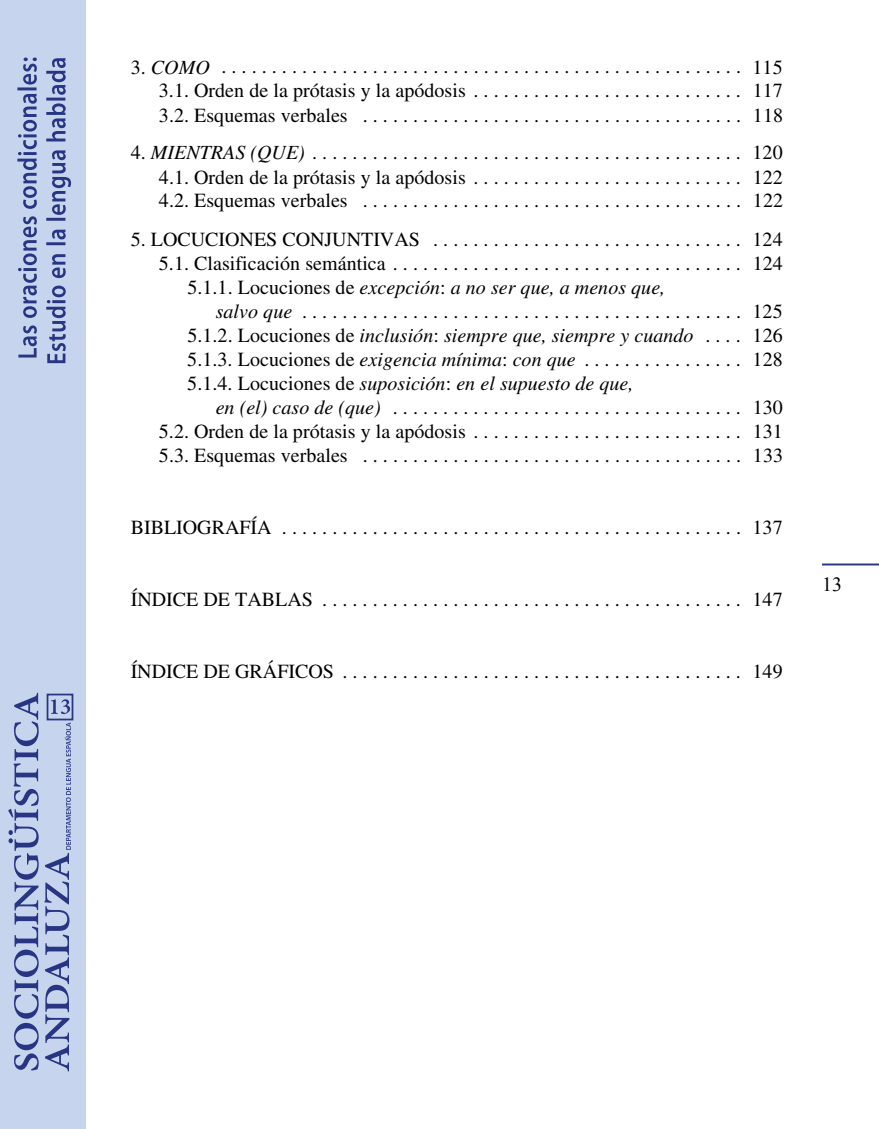
<style>
.page{position:relative;width:879px;height:1129px;background:#fff}
.page>*{position:absolute;margin:0;border:0;box-sizing:border-box;transform-origin:0 0}
.t1{font:20px/24.2px "Times";letter-spacing:.005em;color:#000;text-align:justify}
.t2{font:italic 20px "Times";color:#000}
.t3{font:20px "Times New Roman";color:#000}
.s1{font-style:italic}
.s2{font-style:normal}
</style>
<div class="page">
<div style="left:0;top:0;width:85px;height:1128px;background:#c6d4ee"></div>
<svg style="left:46px;top:58px;width:25px;height:305px"></svg>
<svg style="left:17px;top:57px;width:20px;height:300px"></svg>
<div style="left:47px;top:693px;width:26px;height:27px;border:2px solid #283583"></div>
<svg style="left:8px;top:692px;width:63px;height:379px"></svg>
<hr style="left:822px;top:563px;width:57px;height:2px;background:#283583">
<p class="t1" style="left:159px;top:55px;width:626px;text-indent:-28px">3.<span class="s1">COMO</span> .................................................... 115<br>3.1.Ordendelaprótasisylaapódosis ........................... 117<br>3.2.Esquemasverbales ...................................... 118</p>
<p class="t1" style="left:159px;top:140px;width:626px;text-indent:-28px">4.<span class="s1">MIENTRAS(QUE)</span>........................................... 120<br>4.1.Ordendelaprótasisylaapódosis ........................... 122<br>4.2.Esquemasverbales ...................................... 122</p>
<p class="t1" style="left:131px;top:227px;width:653px">5.LOCUCIONESCONJUNTIVAS ............................... 124</p>
<p class="t1" style="left:159px;top:251px;width:625px">5.1.Clasificaciónsemántica................................... 124</p>
<p class="t2" style="left:187px;top:276px;width:479px"><span class="s2">5.1.1. Locuciones de</span> excepción<span class="s2">:</span> a no ser que, a menos que,</p>
<p class="t1" style="left:216px;top:299px;width:568px"><span class="s1">salvoque</span> ............................................ 125</p>
<p class="t2" style="left:187px;top:324px;width:597px"><span class="s2">5.1.2. Locuciones de</span> inclusión<span class="s2">:</span> siempre que, siempre y cuando <span class="s2">. . . . 126</span></p>
<p class="t1" style="left:187px;top:347px;width:597px">5.1.3. Locuciones de <span class="s1">exigencia mínima</span>: <span class="s1">con que</span> . . . . . . . . . . . . . . . . 128</p>
<p class="t2" style="left:187px;top:372px;width:448px"><span class="s2">5.1.4. Locuciones de</span> suposición<span class="s2">:</span> en el supuesto de que,</p>
<p class="t1" style="left:216px;top:395px;width:569px"><span class="s1">en(el)casode(que)</span> ................................... 130</p>
<p class="t1" style="left:159px;top:419px;width:625px">5.2.Ordendelaprótasisylaapódosis ........................... 131</p>
<p class="t1" style="left:159px;top:443px;width:626px">5.3.Esquemasverbales ...................................... 133</p>
<p class="t1" style="left:131px;top:515px;width:653px">BIBLIOGRAFÍA .............................................. 137</p>
<p class="t1" style="left:131px;top:587px;width:653px">ÍNDICEDETABLAS .......................................... 147</p>
<p class="t1" style="left:131px;top:659px;width:653px">ÍNDICEDEGRÁFICOS ........................................ 149</p>
<p class="t3" style="left:822px;top:571px;width:21px">13</p>
</div>
